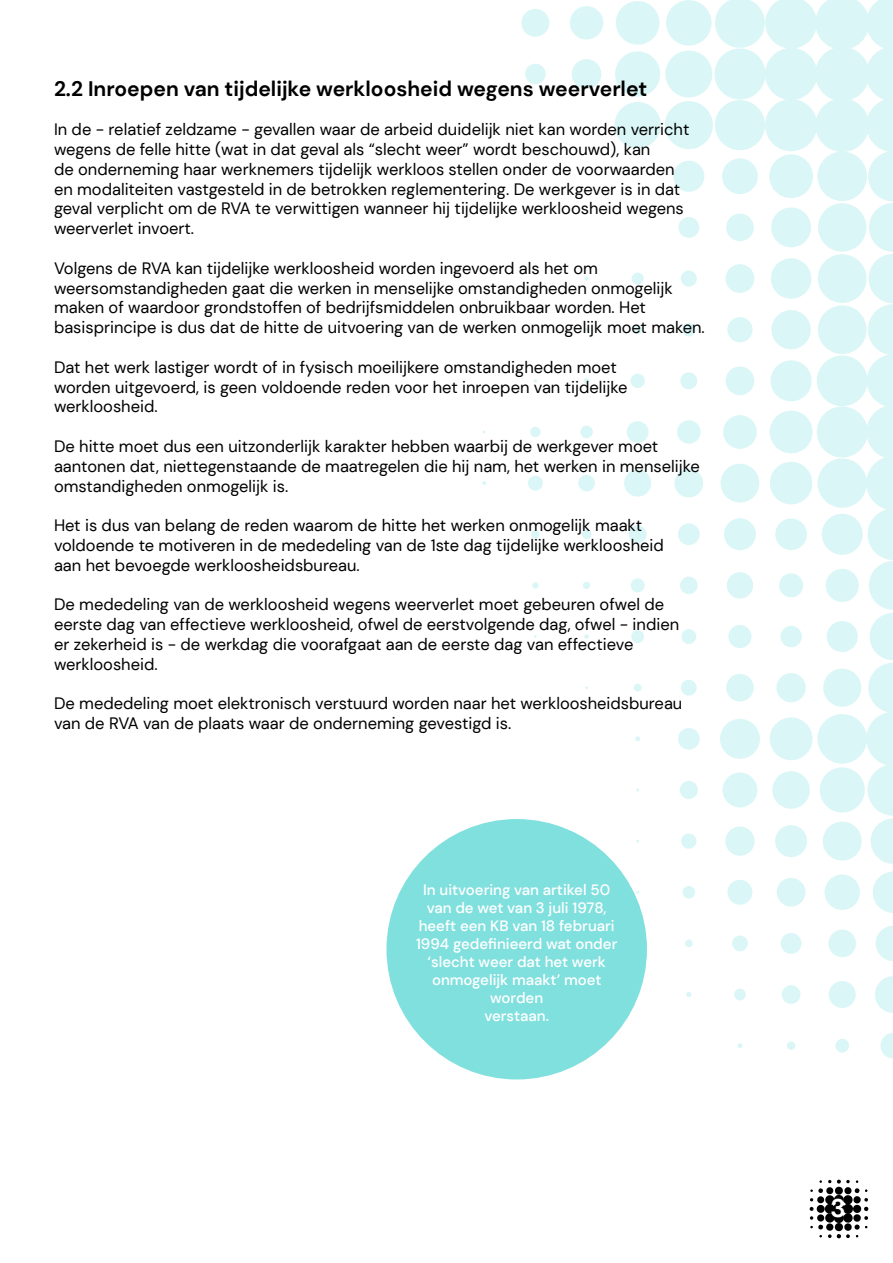
<style>
.page{position:relative;width:893px;height:1263px;background:#fff}
.page>*{position:absolute;margin:0;border:0;box-sizing:border-box;transform-origin:0 0}
.t1{font:700 25.5px "DM Sans";color:#fff}
.t2{font:700 21px "DM Sans";color:#000}
.t3{font:16.5px "DM Sans";color:#000}
.t4{font:500 15px/18px "DM Sans";color:#fff;text-align:center}
</style>
<div class="page">
<div style="left:633px;top:325px;width:9px;height:9px;background:#daf6f6;border-radius:50%"></div>
<div style="left:682px;top:323px;width:14px;height:13px;background:#daf6f6;border-radius:50%"></div>
<div style="left:680px;top:577px;width:18px;height:17px;background:#daf6f6;border-radius:50%"></div>
<div style="left:631px;top:578px;width:14px;height:14px;background:#daf6f6;border-radius:50%"></div>
<svg style="left:584px;top:378px;width:5px;height:6px"></svg>
<div style="left:532px;top:582px;width:7px;height:7px;background:#daf6f6;border-radius:50%"></div>
<svg style="left:584px;top:634px;width:5px;height:5px"></svg>
<div style="left:583px;top:582px;width:7px;height:7px;background:#daf6f6;border-radius:50%"></div>
<div style="left:681px;top:680px;width:16px;height:16px;background:#daf6f6;border-radius:50%"></div>
<div style="left:678px;top:523px;width:22px;height:22px;background:#daf6f6;border-radius:50%"></div>
<div style="left:634px;top:684px;width:8px;height:8px;background:#daf6f6;border-radius:50%"></div>
<div style="left:631px;top:630px;width:13px;height:13px;background:#daf6f6;border-radius:50%"></div>
<div style="left:681px;top:629px;width:15px;height:15px;background:#daf6f6;border-radius:50%"></div>
<div style="left:580px;top:426px;width:13px;height:12px;background:#daf6f6;border-radius:50%"></div>
<div style="left:677px;top:420px;width:24px;height:24px;background:#daf6f6;border-radius:50%"></div>
<div style="left:530px;top:427px;width:11px;height:10px;background:#daf6f6;border-radius:50%"></div>
<div style="left:627px;top:421px;width:21px;height:22px;background:#daf6f6;border-radius:50%"></div>
<div style="left:680px;top:372px;width:17px;height:17px;background:#daf6f6;border-radius:50%"></div>
<div style="left:630px;top:374px;width:15px;height:14px;background:#daf6f6;border-radius:50%"></div>
<div style="left:629px;top:525px;width:18px;height:18px;background:#daf6f6;border-radius:50%"></div>
<div style="left:674px;top:469px;width:29px;height:28px;background:#daf6f6;border-radius:50%"></div>
<div style="left:582px;top:529px;width:9px;height:10px;background:#daf6f6;border-radius:50%"></div>
<div style="left:531px;top:530px;width:9px;height:8px;background:#daf6f6;border-radius:50%"></div>
<svg style="left:482px;top:481px;width:4px;height:4px"></svg>
<div style="left:528px;top:476px;width:15px;height:15px;background:#daf6f6;border-radius:50%"></div>
<div style="left:578px;top:475px;width:17px;height:16px;background:#daf6f6;border-radius:50%"></div>
<div style="left:624px;top:470px;width:27px;height:27px;background:#daf6f6;border-radius:50%"></div>
<svg style="left:875px;top:976px;width:18px;height:37px"></svg>
<div style="left:829px;top:981px;width:27px;height:27px;background:#daf6f6;border-radius:50%"></div>
<div style="left:835px;top:1039px;width:14px;height:13px;background:#daf6f6;border-radius:50%"></div>
<div style="left:782px;top:985px;width:18px;height:19px;background:#daf6f6;border-radius:50%"></div>
<svg style="left:686px;top:992px;width:5px;height:5px"></svg>
<div style="left:734px;top:989px;width:12px;height:11px;background:#daf6f6;border-radius:50%"></div>
<svg style="left:876px;top:926px;width:17px;height:35px"></svg>
<div style="left:828px;top:929px;width:28px;height:28px;background:#daf6f6;border-radius:50%"></div>
<div style="left:781px;top:933px;width:20px;height:21px;background:#daf6f6;border-radius:50%"></div>
<div style="left:685px;top:939px;width:8px;height:8px;background:#daf6f6;border-radius:50%"></div>
<div style="left:732px;top:935px;width:16px;height:16px;background:#daf6f6;border-radius:50%"></div>
<svg style="left:737px;top:1043px;width:5px;height:5px"></svg>
<div style="left:787px;top:1041px;width:8px;height:9px;background:#daf6f6;border-radius:50%"></div>
<div style="left:682px;top:886px;width:13px;height:12px;background:#daf6f6;border-radius:50%"></div>
<div style="left:673px;top:161px;width:31px;height:31px;background:#daf6f6;border-radius:50%"></div>
<div style="left:614px;top:102px;width:47px;height:46px;background:#daf6f6;border-radius:50%"></div>
<div style="left:665px;top:50px;width:47px;height:47px;background:#daf6f6;border-radius:50%"></div>
<div style="left:615px;top:51px;width:45px;height:46px;background:#daf6f6;border-radius:50%"></div>
<div style="left:666px;top:0;width:46px;height:46px;background:#daf6f6;border-radius:50%"></div>
<div style="left:525px;top:64px;width:21px;height:20px;background:#daf6f6;border-radius:50%"></div>
<div style="left:572px;top:59px;width:29px;height:30px;background:#daf6f6;border-radius:50%"></div>
<div style="left:616px;top:1px;width:43px;height:44px;background:#daf6f6;border-radius:50%"></div>
<div style="left:570px;top:6px;width:33px;height:34px;background:#daf6f6;border-radius:50%"></div>
<div style="left:521px;top:9px;width:28px;height:28px;background:#daf6f6;border-radius:50%"></div>
<div style="left:665px;top:101px;width:48px;height:48px;background:#daf6f6;border-radius:50%"></div>
<svg style="left:880px;top:1033px;width:13px;height:25px"></svg>
<svg style="left:584px;top:276px;width:5px;height:5px"></svg>
<div style="left:681px;top:270px;width:16px;height:17px;background:#daf6f6;border-radius:50%"></div>
<div style="left:678px;top:217px;width:21px;height:21px;background:#daf6f6;border-radius:50%"></div>
<div style="left:681px;top:833px;width:15px;height:16px;background:#daf6f6;border-radius:50%"></div>
<svg style="left:635px;top:736px;width:5px;height:5px"></svg>
<div style="left:680px;top:781px;width:18px;height:18px;background:#daf6f6;border-radius:50%"></div>
<div style="left:632px;top:273px;width:12px;height:12px;background:#daf6f6;border-radius:50%"></div>
<svg style="left:714px;top:0;width:179px;height:913px"></svg>
<div style="left:678px;top:728px;width:22px;height:22px;background:#daf6f6;border-radius:50%"></div>
<svg style="left:809px;top:1179px;width:60px;height:59px"></svg>
<div style="left:386px;top:819px;width:261px;height:260px;background:#80e0de;border-radius:50%"></div>
<p class="t2" style="left:54px;top:75px;width:595px">2.2 Inroepen van tijdelijke werkloosheid wegens weerverlet</p>
<p class="t3" style="left:54px;top:119px;width:637px">In de - relatief zeldzame - gevallen waar de arbeid duidelijk niet kan worden verricht</p>
<p class="t3" style="left:54px;top:139px;width:598px">wegens de felle hitte (wat in dat geval als “slecht weer” wordt beschouwd), kan</p>
<p class="t3" style="left:54px;top:159px;width:622px">de onderneming haar werknemers tijdelijk werkloos stellen onder de voorwaarden</p>
<p class="t3" style="left:54px;top:179px;width:628px">en modaliteiten vastgesteld in de betrokken reglementering. De werkgever is in dat</p>
<p class="t3" style="left:54px;top:198px;width:631px">geval verplicht om de RVA te verwittigen wanneer hij tijdelijke werkloosheid wegens</p>
<p class="t3" style="left:54px;top:218px;width:142px">weerverlet invoert.</p>
<p class="t3" style="left:54px;top:258px;width:545px">Volgens de RVA kan tijdelijke werkloosheid worden ingevoerd als het om</p>
<p class="t3" style="left:54px;top:278px;width:620px">weersomstandigheden gaat die werken in menselijke omstandigheden onmogelijk</p>
<p class="t3" style="left:54px;top:297px;width:593px">maken of waardoor grondstoffen of bedrijfsmiddelen onbruikbaar worden. Het</p>
<p class="t3" style="left:54px;top:317px;width:652px">basisprincipe is dus dat de hitte de uitvoering van de werken onmogelijk moet maken.</p>
<p class="t3" style="left:54px;top:357px;width:564px">Dat het werk lastiger wordt of in fysisch moeilijkere omstandigheden moet</p>
<p class="t3" style="left:54px;top:377px;width:575px">worden uitgevoerd, is geen voldoende reden voor het inroepen van tijdelijke</p>
<p class="t3" style="left:54px;top:396px;width:105px">werkloosheid.</p>
<p class="t3" style="left:54px;top:436px;width:606px">De hitte moet dus een uitzonderlijk karakter hebben waarbij de werkgever moet</p>
<p class="t3" style="left:54px;top:456px;width:647px">aantonen dat, niettegenstaande de maatregelen die hij nam, het werken in menselijke</p>
<p class="t3" style="left:54px;top:476px;width:236px">omstandigheden onmogelijk is.</p>
<p class="t3" style="left:54px;top:515px;width:590px">Het is dus van belang de reden waarom de hitte het werken onmogelijk maakt</p>
<p class="t3" style="left:54px;top:535px;width:611px">voldoende te motiveren in de mededeling van de 1ste dag tijdelijke werkloosheid</p>
<p class="t3" style="left:54px;top:555px;width:307px">aan het bevoegde werkloosheidsbureau.</p>
<p class="t3" style="left:54px;top:594px;width:612px">De mededeling van de werkloosheid wegens weerverlet moet gebeuren ofwel de</p>
<p class="t3" style="left:54px;top:614px;width:627px">eerste dag van effectieve werkloosheid, ofwel de eerstvolgende dag, ofwel - indien</p>
<p class="t3" style="left:54px;top:634px;width:581px">er zekerheid is - de werkdag die voorafgaat aan de eerste dag van effectieve</p>
<p class="t3" style="left:54px;top:654px;width:105px">werkloosheid.</p>
<p class="t3" style="left:54px;top:693px;width:630px">De mededeling moet elektronisch verstuurd worden naar het werkloosheidsbureau</p>
<p class="t3" style="left:54px;top:713px;width:459px">van de RVA van de plaats waar de onderneming gevestigd is.</p>
<p class="t4" style="left:419px;top:880px;width:198px">In uitvoering van artikel 50 van de wet van 3 juli 1978, heeft een KB van 18 februari</p>
<p class="t4" style="left:416px;top:934px;width:203px">1994 gedefinieerd wat onder ‘slecht weer dat het werk</p>
<p class="t4" style="left:432px;top:970px;width:171px">onmogelijk maakt’ moet worden</p>
<p class="t4" style="left:484px;top:1006px;width:66px">verstaan.</p>
<p class="t1" style="left:830px;top:1192px;width:17px">3</p>
</div>
